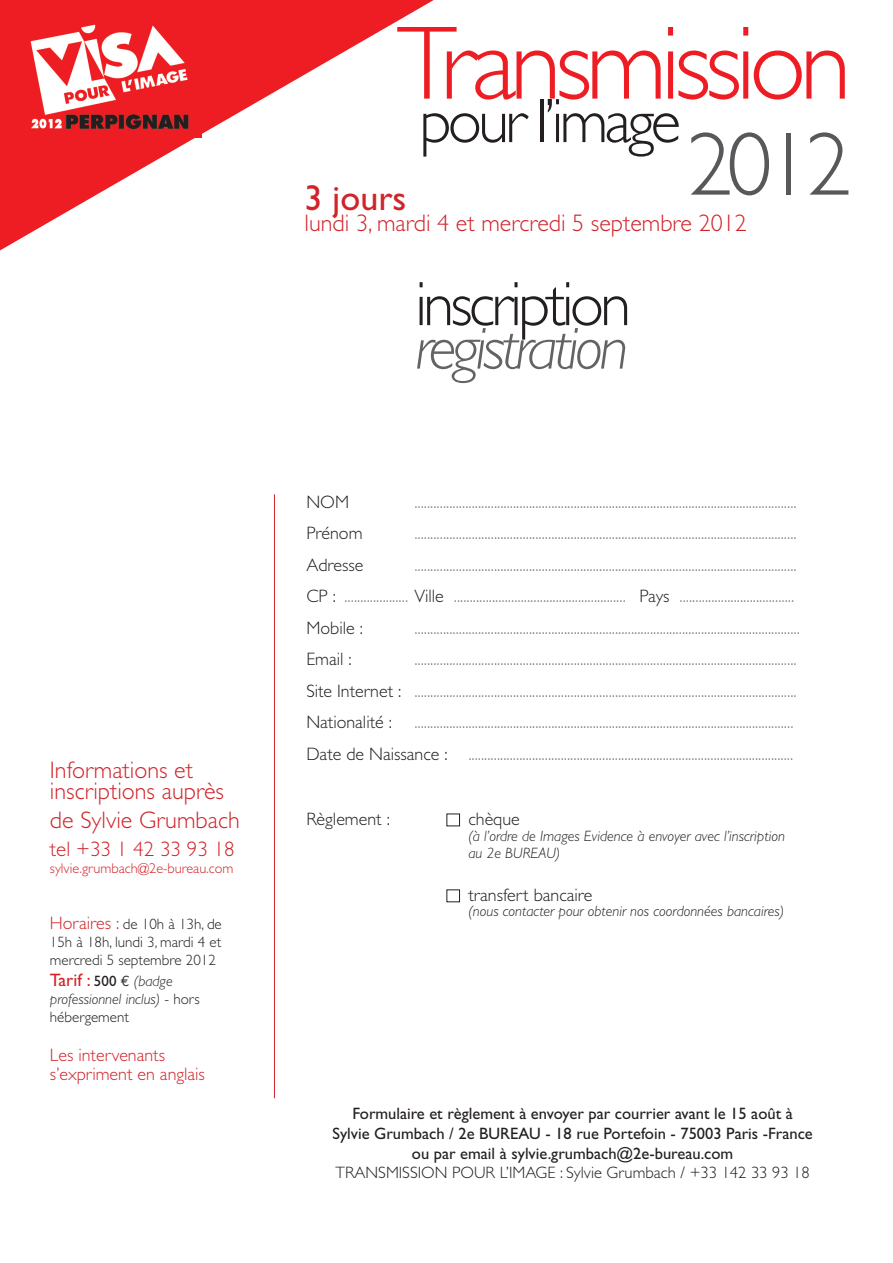
<style>
.page{position:relative;width:893px;height:1263px;background:#fff}
.page>*{position:absolute;margin:0;border:0;box-sizing:border-box;transform-origin:0 0}
.t1{font:300 105px "Gill Sans";letter-spacing:-.06em;color:#ed1d23}
.t2{font:300 90px "Gill Sans";color:#57585a}
.t3{font:300 63px "Gill Sans";letter-spacing:-.06em;color:#231f20}
.t4{font:italic 300 63px "Gill Sans";letter-spacing:-.06em;color:#636366}
.t5{font:36px "Gill Sans";color:#d1232a}
.t6{font:300 24px/21px "Gill Sans";color:#d1232a}
.t7{font:300 21px "Gill Sans";color:#d1232a}
.t8{font:300 18px/31.5px "Gill Sans";color:#808285}
.t9{font:300 18px "Gill Sans";color:#231f20}
.t10{font:300 18px/19.5px "Gill Sans";color:#d1232a}
.t11{font:18px "Gill Sans";color:#d1232a}
.t12{font:16.5px/19.8px "Gill Sans";color:#231f20;text-align:center}
.t13{font:300 16.5px "Gill Sans";color:#231f20}
.t14{font:italic 300 15px/18px "Gill Sans";color:#231f20}
.t15{font:300 15px/18px "Gill Sans";color:#231f20;text-align:justify}
.t16{font:300 14.25px "Gill Sans";color:#d1232a}
.s1{font-size:18px;color:#d1232a}
.s2{font-size:15px;color:#231f20}
.s3{font-family:"Euro Mono";font-size:15px;color:#231f20}
.s4{font-weight:300;font-style:italic;font-size:15px;color:#231f20}
.s5{font-style:normal}
.s6{color:#231f20}
</style>
<div class="page">
<hr style="left:274px;top:494px;width:1px;height:604px;background:#d1232a">
<div style="left:446px;top:813px;width:14px;height:13px;border:1px solid #231f20"></div>
<svg style="left:0;top:0;width:434px;height:250px"></svg>
<img style="left:18px;top:16px;width:183px;height:121px">
<h3 class="t6" style="left:50px;top:760px;width:176px">Informations et inscriptions auprès</h3>
<h3 class="t6" style="left:50px;top:810px;width:191px">de Sylvie Grumbach</h3>
<p class="t7" style="left:50px;top:837px;width:186px">tel +33 1 42 33 93 18</p>
<p class="t16" style="left:50px;top:861px;width:185px">sylvie.grumbach@2e-bureau.com</p>
<p class="t15" style="left:50px;top:915px;width:173px"><span class="s1">Horaires :</span> de 10h à 13h, de 15h à 18h, lundi 3, mardi 4 et mercredi 5 septembre 2012</p>
<p class="t11" style="left:50px;top:969px;width:124px">Tarif : <span class="s2">500</span> <span class="s3">e</span> <span class="s4">(badge</span></p>
<p class="t14" style="left:50px;top:990px;width:151px">professionnel inclus) <span class="s5">- hors hébergement</span></p>
<p class="t10" style="left:50px;top:1045px;width:157px">Les intervenants s’expriment en anglais</p>
<h1 class="t1" style="left:397px;top:4px;width:456px">Transmission</h1>
<h3 class="t3" style="left:419px;top:86px;width:263px">pour l’image</h3>
<h3 class="t5" style="left:305px;top:177px;width:103px">3 jours</h3>
<h2 class="t2" style="left:687px;top:114px;width:165px">2012</h2>
<h3 class="t6" style="left:305px;top:212px;width:444px">lundi 3, mardi 4 et mercredi 5 septembre 2012</h3>
<h3 class="t3" style="left:415px;top:269px;width:217px">inscription</h3>
<h3 class="t4" style="left:415px;top:312px;width:215px">registration</h3>
<p class="t9" style="left:306px;top:492px;width:44px">NOM</p>
<p class="t8" style="left:414px;top:486px;width:384px">........................................................................................................................</p>
<p class="t9" style="left:306px;top:523px;width:58px">Prénom</p>
<p class="t8" style="left:414px;top:518px;width:384px">........................................................................................................................</p>
<p class="t9" style="left:306px;top:555px;width:59px">Adresse</p>
<p class="t8" style="left:306px;top:549px;width:492px;text-indent:108px">........................................................................................................................<br><span class="s6">CP :</span> .................... <span class="s6">Ville</span> ...................................................... <span class="s6">Pays</span> ....................................<br><span class="s6">Mobile :</span></p>
<p class="t8" style="left:414px;top:612px;width:387px">.........................................................................................................................</p>
<p class="t9" style="left:306px;top:649px;width:47px">Email :</p>
<p class="t8" style="left:306px;top:644px;width:492px;text-indent:108px">........................................................................................................................<br><span class="s6">Site Internet :</span> ........................................................................................................................<br><span class="s6">Nationalité :</span> .......................................................................................................................<br><span class="s6">Date de Naissance :</span> ......................................................................................................</p>
<p class="t9" style="left:306px;top:808px;width:85px">Règlement :</p>
<p class="t9" style="left:468px;top:808px;width:53px">chèque</p>
<p class="t14" style="left:468px;top:828px;width:318px;line-height:16.5px">(à l’ordre de Images Evidence à envoyer avec l’inscription au 2e BUREAU)</p>
<p class="t9" style="left:468px;top:885px;width:126px">transfert bancaire</p>
<p class="t14" style="left:468px;top:902px;width:318px">(nous contacter pour obtenir nos coordonnées bancaires)</p>
<p class="t12" style="left:332px;top:1104px;width:482px">Formulaire et règlement à envoyer par courrier avant le 15 août à<br>Sylvie Grumbach / 2e BUREAU - 18 rue Portefoin - 75003 Paris -France ou par email à sylvie.grumbach@2e-bureau.com</p>
<p class="t13" style="left:336px;top:1163px;width:476px">TRANSMISSION POUR L’IMAGE : Sylvie Grumbach / +33 142 33 93 18</p>
</div>
